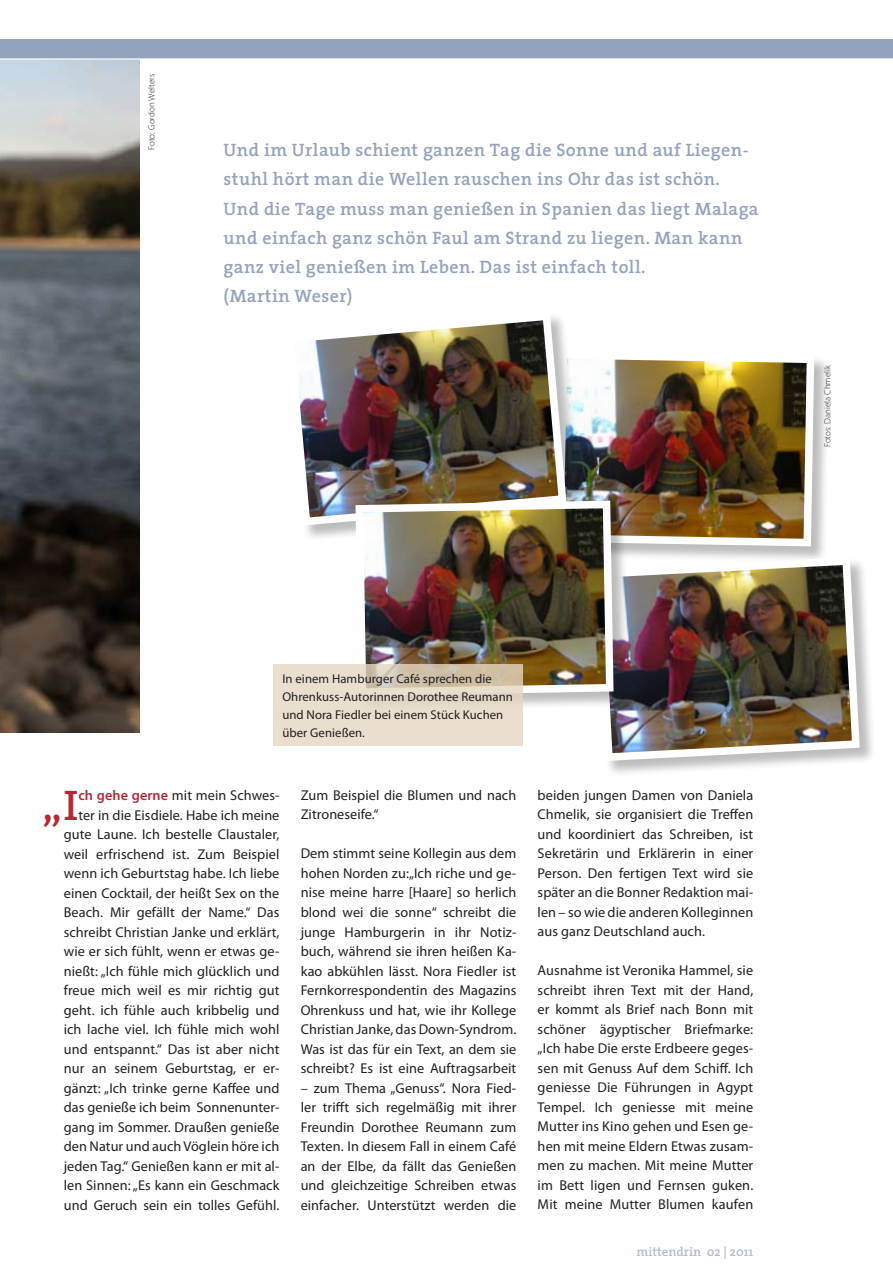
<style>
.page{position:relative;width:893px;height:1285px;background:#fff}
.page>*{position:absolute;margin:0;border:0;box-sizing:border-box;transform-origin:0 0}
.t1{font:600 43.2px "The Serif";color:#b72837}
.t2{font:600 18px/29.2px "The Serif";letter-spacing:.025em;color:#94a2bc}
.t3{font:14.25px/19.5px "Myriad Pro";letter-spacing:.005em;color:#231f20;text-align:justify}
.t4{font:12.75px/18px "Myriad Pro";letter-spacing:.005em;color:#231f20}
.t5{font:600 12.75px "The Serif";color:#b2bbcf}
.t6{font:300 9px "Myriad Pro";letter-spacing:.005em;color:#231f20}
.s1{font-weight:600;color:#b72837}
</style>
<div class="page">
<img style="left:0;top:59px;width:139px;height:673px">
<div style="left:0;top:39px;width:893px;height:19px;background:#94a2bc"></div>
<div style="left:556px;top:351px;width:275px;height:211px;background:#231f20;opacity:.3"></div>
<img style="left:582px;top:351px;width:236px;height:199px">
<div style="left:596px;top:557px;width:279px;height:219px;background:#231f20;opacity:.3"></div>
<img style="left:596px;top:553px;width:268px;height:211px">
<div style="left:287px;top:312px;width:295px;height:229px;background:#231f20;opacity:.3"></div>
<img style="left:287px;top:312px;width:283px;height:217px">
<div style="left:356px;top:501px;width:274px;height:211px;background:#231f20;opacity:.3"></div>
<img style="left:352px;top:496px;width:265px;height:203px">
<svg style="left:274px;top:663px;width:249px;height:82px;background:#e3d7c5"></svg>
<p class="t6" style="left:146px;top:150px;width:78px;rotate:-90deg">Foto: Gordon Welters</p>
<p class="t2" style="left:224px;top:135px;width:537px">Und im Urlaub schient ganzen Tag die Sonne und auf Liegen&shy;stuhl hört man die Wellen rauschen ins Ohr das ist schön.<br>Und die Tage muss man genießen in Spanien das liegt Malaga und einfach ganz schön Faul am Strand zu liegen. Man kann ganz viel genießen im Leben. Das ist einfach toll.<br>(Martin Weser)</p>
<p class="t6" style="left:822px;top:447px;width:84px;rotate:-90deg">Fotos: Daniela Chmelik</p>
<p class="t4" style="left:282px;top:669px;width:232px">In einem Hamburger Café sprechen die Ohrenkuss-Autorinnen Dorothee Reumann und Nora Fiedler bei einem Stück Kuchen über Genießen.</p>
<p class="t3" style="left:64px;top:785px;width:217px;text-align:right"><span class="s1">ch gehe gerne</span> mit mein Schwes&shy;ter in die Eisdiele. Habe ich meine gute Laune. Ich bestelle Claustaler, weil erfrischend ist. Zum Beispiel wenn ich Geburtstag habe. Ich liebe einen Cocktail, der heißt Sex on the Beach. Mir gefällt der Name.“ Das schreibt Christian Janke und erklärt, wie er sich fühlt, wenn er etwas ge&shy;nießt: „Ich fühle mich glücklich und freue mich weil es mir richtig gut geht. ich fühle auch kribbelig und ich lache viel. Ich fühle mich wohl und entspannt.“ Das ist aber nicht nur an seinem Geburtstag, er er&shy;gänzt: „Ich trinke gerne Kaffee und das genieße ich beim Sonnenunter&shy;gang im Sommer. Draußen genieße den Natur und auch Vöglein höre ich jeden Tag.“ Genießen kann er mit al&shy;len Sinnen: „Es kann ein Geschmack und Geruch sein ein tolles Gefühl.</p>
<p class="t3" style="left:301px;top:785px;width:217px">Zum Beispiel die Blumen und nach<br>Zitroneseife.“</p>
<h1 class="t1" style="left:42px;top:777px;width:38px">„I</h1>
<p class="t3" style="left:301px;top:843px;width:217px">Dem stimmt seine Kollegin aus dem hohen Norden zu:„Ich riche und ge&shy;nise meine harre [Haare] so herlich blond wei die sonne“ schreibt die junge Hamburgerin in ihr Notiz&shy;buch, während sie ihren heißen Ka&shy;kao abkühlen lässt. Nora Fiedler ist Fernkorrespondentin des Magazins Ohrenkuss und hat, wie ihr Kollege Christian Janke, das Down-Syndrom.<br>Was ist das für ein Text, an dem sie schreibt? Es ist eine Auftragsarbeit</p>
<p class="t3" style="left:301px;top:1077px;width:217px">– zum Thema „Genuss“. Nora Fied&shy;ler trifft sich regelmäßig mit ihrer Freundin Dorothee Reumann zum Texten. In diesem Fall in einem Café an der Elbe, da fällt das Genießen und gleichzeitige Schreiben etwas einfacher. Unterstützt werden die</p>
<p class="t3" style="left:538px;top:785px;width:217px">beiden jungen Damen von Daniela Chmelik, sie organisiert die Treffen und koordiniert das Schreiben, ist Sekretärin und Erklärerin in einer Person. Den fertigen Text wird sie später an die Bonner Redaktion mai&shy;len – so wie die anderen Kolleginnen aus ganz Deutschland auch.</p>
<p class="t3" style="left:538px;top:960px;width:217px">Ausnahme ist Veronika Hammel, sie schreibt ihren Text mit der Hand, er kommt als Brief nach Bonn mit schöner ägyptischer Briefmarke: „Ich habe Die erste Erdbeere geges&shy;sen mit Genuss Auf dem Schiff. Ich geniesse Die Führungen in Agypt Tempel. Ich geniesse mit meine Mutter ins Kino gehen und Esen ge&shy;hen mit meine Eldern Etwas zusam&shy;men zu machen. Mit meine Mutter im Bett ligen und Fernsen guken.<br>Mit meine Mutter Blumen kaufen</p>
<p class="t5" style="left:636px;top:1243px;width:118px">mittendrin 02 | 2011</p>
</div>
